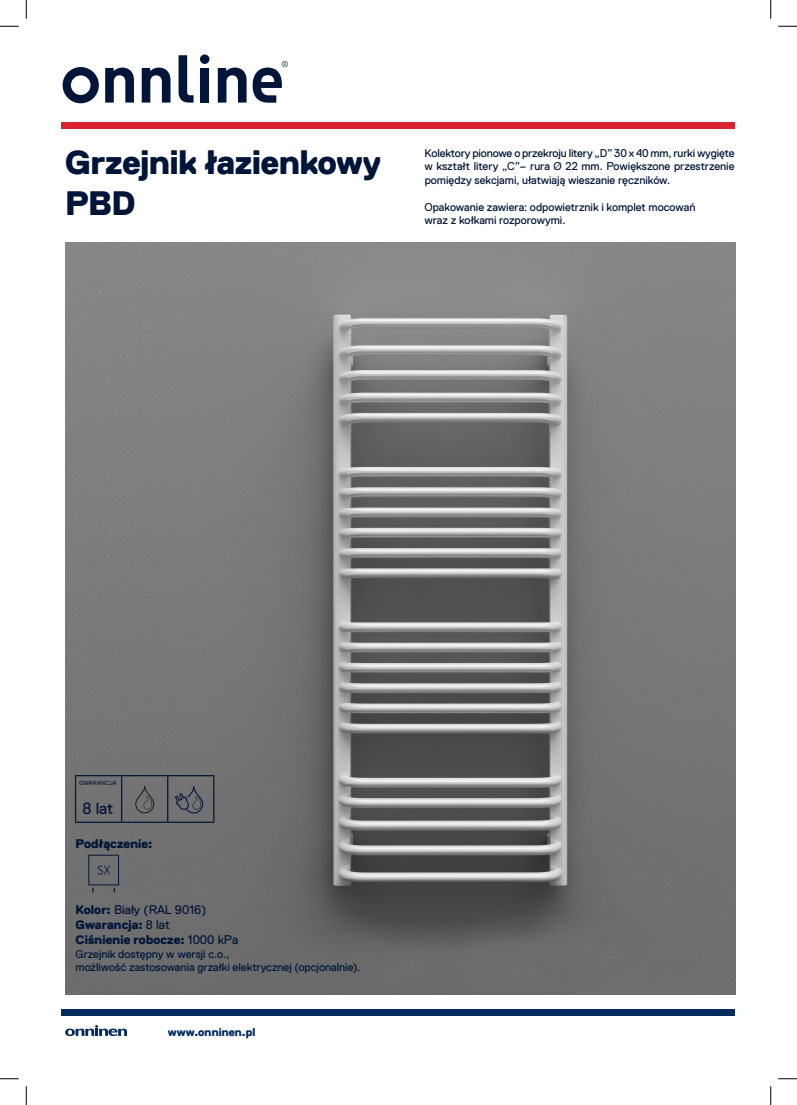
<style>
.page{position:relative;width:797px;height:1105px;background:#fff}
.page>*{position:absolute;margin:0;border:0;box-sizing:border-box;transform-origin:0 0}
.Podłączenia{font:56.25px "Podczenia";color:#001537}
.WZORNIK_KOLORÓW{font:800 33.75px "Replica Pro TT";letter-spacing:-.005em;color:#001537}
.WZORNIK_KOLORÓW-2{font:16.25px "Replica Pro";color:#001537}
.Podłączenia-2{font:800 12.5px "Replica Pro TT";letter-spacing:.005em;color:#001537}
.Podłączenia-3{font:12.5px "Replica Pro";color:#001537}
.Tekst_akapitu{font:800 12.5px "Replica Pro TT";letter-spacing:.005em;color:#001537}
.Tekst_akapitu-2{font:11.25px/13.5px "Replica Pro";color:#001537;text-align:justify}
.t1{font:800 11.25px "Replica Pro TT";letter-spacing:.01em;color:#002b5c}
.WZORNIK_KOLORÓW-3{font:6px "Replica Pro";letter-spacing:.015em;color:#001537}
.s1{font-family:"Replica Pro TT";font-weight:800}
.s2{font-family:"Replica Pro";font-weight:400}
</style>
<div class="page">
<div style="left:62px;top:122px;width:673px;height:6px;background:#db2230"></div>
<div style="left:62px;top:1009px;width:673px;height:6px;background:#002b5c"></div>
<svg style="left:65px;top:1025px;width:62px;height:11px"></svg>
<svg style="left:105px;top:68px;width:29px;height:35px"></svg>
<svg style="left:63px;top:67px;width:36px;height:36px"></svg>
<svg style="left:142px;top:68px;width:28px;height:35px"></svg>
<svg style="left:252px;top:61px;width:36px;height:42px"></svg>
<div style="left:200px;top:54px;width:9px;height:10px;background:#001537;border-radius:50%"></div>
<svg style="left:218px;top:68px;width:28px;height:35px"></svg>
<svg style="left:178px;top:55px;width:15px;height:48px"></svg>
<div style="left:200px;top:68px;width:9px;height:35px;background:#001537"></div>
<img style="left:65px;top:242px;width:670px;height:753px">
<hr style="left:75px;top:775px;width:47px;height:1px;background:#001537">
<hr style="left:75px;top:776px;width:1px;height:46px;background:#001537">
<hr style="left:122px;top:775px;width:46px;height:1px;background:#001537">
<hr style="left:121px;top:776px;width:1px;height:46px;background:#001537">
<hr style="left:168px;top:775px;width:46px;height:1px;background:#001537">
<hr style="left:167px;top:776px;width:1px;height:46px;background:#001537">
<hr style="left:213px;top:776px;width:1px;height:46px;background:#001537">
<hr style="left:75px;top:822px;width:47px;height:1px;background:#001537">
<hr style="left:122px;top:822px;width:46px;height:1px;background:#001537">
<hr style="left:168px;top:822px;width:46px;height:1px;background:#001537">
<svg style="left:135px;top:785px;width:19px;height:28px"></svg>
<svg style="left:175px;top:786px;width:28px;height:27px"></svg>
<svg style="left:0;top:25px;width:19px;height:2px"></svg>
<svg style="left:778px;top:25px;width:19px;height:2px"></svg>
<svg style="left:0;top:1078px;width:19px;height:1px"></svg>
<svg style="left:778px;top:1078px;width:19px;height:1px"></svg>
<svg style="left:25px;top:0;width:2px;height:19px"></svg>
<svg style="left:25px;top:1086px;width:2px;height:19px"></svg>
<svg style="left:770px;top:0;width:1px;height:19px"></svg>
<svg style="left:770px;top:1086px;width:1px;height:19px"></svg>
<p class="WZORNIK_KOLORÓW" style="left:65px;top:144px;width:317px">Grzejnik łazienkowy</p>
<p class="WZORNIK_KOLORÓW" style="left:65px;top:184px;width:72px">PBD</p>
<p class="Tekst_akapitu-2" style="left:424px;top:146px;width:311px">Kolektory pionowe o przekroju litery „D” 30 x 40 mm, rurki wygięte w kształt litery „C”– rura Ø 22 mm. Powiększone przestrzenie pomiędzy sekcjami, ułatwiają wieszanie ręczników.</p>
<p class="Tekst_akapitu-2" style="left:424px;top:200px;width:273px">Opakowanie zawiera: odpowietrznik i komplet mocowań</p>
<p class="Tekst_akapitu-2" style="left:424px;top:214px;width:142px">wraz z kołkami rozporowymi.</p>
<p class="WZORNIK_KOLORÓW-3" style="left:79px;top:780px;width:39px">GWARANCJA</p>
<p class="WZORNIK_KOLORÓW-2" style="left:82px;top:799px;width:32px">8 lat</p>
<p class="Tekst_akapitu" style="left:75px;top:836px;width:78px">Podłączenie:</p>
<p class="Podłączenia" style="left:75px;top:845px;width:58px">a</p>
<p class="Podłączenia-3" style="left:75px;top:903px;width:132px"><span class="s1">Kolor:</span> Biały (RAL 9016)</p>
<p class="Podłączenia-2" style="left:75px;top:918px;width:96px">Gwarancja: <span class="s2">8 lat</span></p>
<p class="Podłączenia-2" style="left:75px;top:933px;width:164px">Ciśnienie robocze: <span class="s2">1000 kPa</span></p>
<p class="Tekst_akapitu-2" style="left:75px;top:947px;width:155px">Grzejnik dostępny w wersji c.o.,</p>
<p class="Tekst_akapitu-2" style="left:75px;top:960px;width:286px">możliwość zastosowania grzałki elektrycznej (opcjonalnie).</p>
<p class="t1" style="left:168px;top:1025px;width:89px">www.onninen.pl</p>
</div>
